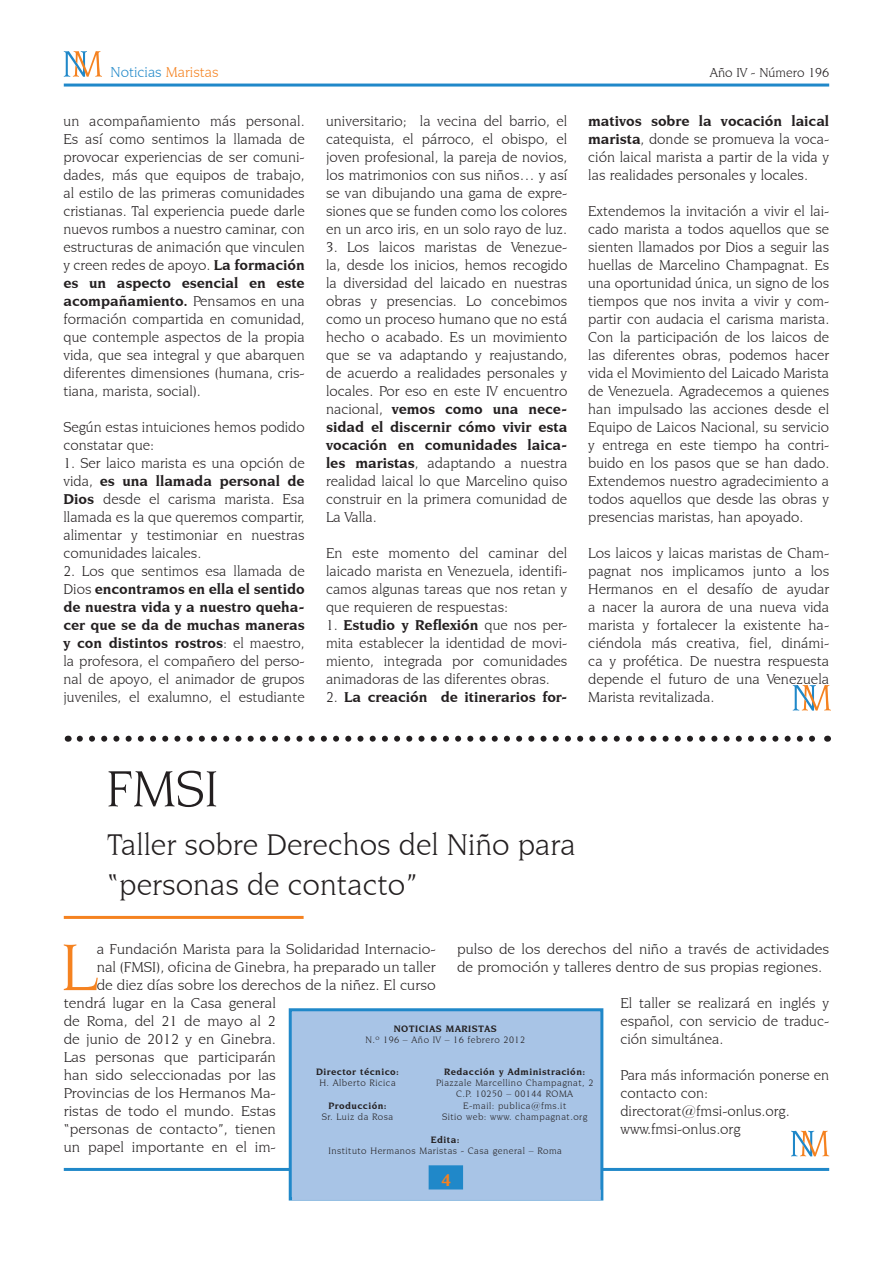
<style>
.page{position:relative;width:893px;height:1263px;background:#fff}
.page>*{position:absolute;margin:0;border:0;box-sizing:border-box;transform-origin:0 0}
.t1{font:70.2px "Novarese IT Cby BT";color:#f58220;scale:1.04 1}
.t2{font:54px "Novarese IT Cby BT";color:#231f20}
.t3{font:31.5px/39.8px "Novarese IT Cby BT";color:#231f20}
.t4{font:700 18px "Novarese IT Cby BT";color:#f58220}
.t5{font:15px/18px "Novarese IT Cby BT";color:#231f20;text-align:justify}
.t6{font:15px/18px "Novarese IT Cby BT";color:#231f20;scale:1.04 1}
.t7{font:700 15px "Novarese IT Cby BT";color:#231f20}
.t8{font:15px "Novarese IT Cby BT";color:#2088c9}
.t9{font:13.5px "Novarese IT Cby BT";color:#231f20}
.t10{font:9.75px/11.2px "Novarese IT Cby BT";letter-spacing:.05em;color:#231f20;text-align:center}
.t11{font:700 9.75px "Novarese IT Cby BT";letter-spacing:.05em;color:#231f20}
.s1{color:#f58220}
.s2{font-weight:700}
.s3{font-weight:400}
</style>
<div class="page">
<hr style="left:64px;top:84px;width:765px;height:3px;background:#2088c9">
<svg style="left:64px;top:51px;width:38px;height:26px"></svg>
<svg style="left:791px;top:1131px;width:38px;height:25px"></svg>
<hr style="left:64px;top:1168px;width:765px;height:3px;background:#2088c9">
<div style="left:289px;top:1008px;width:314px;height:192px;background:#a8c4e6;border:3px solid #2088c9"></div>
<div style="left:429px;top:1165px;width:34px;height:25px;background:#2088c9;border:3px solid #2088c9"></div>
<div style="left:292px;top:1190px;width:309px;height:10px;background:#a8c4e6"></div>
<hr style="left:64px;top:916px;width:240px;height:3px;background:#f58220">
<svg style="left:80px;top:736px;width:735px;height:6px"></svg>
<svg style="left:793px;top:685px;width:38px;height:26px"></svg>
<p class="t8" style="left:111px;top:63px;width:110px">Noticias <span class="s1">Maristas</span></p>
<p class="t9" style="left:710px;top:64px;width:121px">Año IV - Número 196</p>
<p class="t5" style="left:63px;top:112px;width:243px">un acompañamiento más personal.<br>Es así como sentimos la llamada de provocar experiencias de ser comuni&shy;dades, más que equipos de trabajo, al estilo de las primeras comunidades cristianas. Tal experiencia puede darle nuevos rumbos a nuestro caminar, con estructuras de animación que vinculen y creen redes de apoyo. <span class="s2">La formación es un aspecto esencial en este acompañamiento.</span> Pensamos en una formación compartida en comunidad, que contemple aspectos de la propia vida, que sea integral y que abarquen diferentes dimensiones (humana, cris&shy;tiana, marista, social).</p>
<p class="t5" style="left:63px;top:418px;width:243px">Según estas intuiciones hemos podido constatar que:</p>
<p class="t5" style="left:63px;top:454px;width:243px">1. Ser laico marista es una opción de vida, <span class="s2">es una llamada personal de Dios</span> desde el carisma marista. Esa llamada es la que queremos compartir, alimentar y testimoniar en nuestras comunidades laicales.</p>
<p class="t5" style="left:63px;top:562px;width:243px">2. Los que sentimos esa llamada de Dios <span class="s2">encontramos en ella el sentido de nuestra vida y a nuestro queha&shy;cer que se da de muchas maneras y con distintos rostros</span>: el maestro, la profesora, el compañero del perso&shy;nal de apoyo, el animador de grupos juveniles, el exalumno, el estudiante</p>
<p class="t5" style="left:326px;top:112px;width:243px">universitario; la vecina del barrio, el catequista, el párroco, el obispo, el joven profesional, la pareja de novios, los matrimonios con sus niños… y así se van dibujando una gama de expre&shy;siones que se funden como los colores en un arco iris, en un solo rayo de luz.</p>
<p class="t5" style="left:326px;top:238px;width:243px">3. Los laicos maristas de Venezue&shy;la, desde los inicios, hemos recogido la diversidad del laicado en nuestras obras y presencias. Lo concebimos como un proceso humano que no está hecho o acabado. Es un movimiento que se va adaptando y reajustando, de acuerdo a realidades personales y locales. Por eso en este IV encuentro nacional, <span class="s2">vemos como una nece&shy;sidad el discernir cómo vivir esta vocación en comunidades laica&shy;les maristas</span>, adaptando a nuestra realidad laical lo que Marcelino quiso construir en la primera comunidad de La Valla.</p>
<p class="t5" style="left:326px;top:544px;width:243px">En este momento del caminar del laicado marista en Venezuela, identifi&shy;camos algunas tareas que nos retan y que requieren de respuestas:</p>
<p class="t5" style="left:326px;top:616px;width:243px">1. <span class="s2">Estudio y Reflexión</span> que nos per&shy;mita establecer la identidad de movi&shy;miento, integrada por comunidades animadoras de las diferentes obras.</p>
<p class="t7" style="left:326px;top:688px;width:243px"><span class="s3">2.</span> La creación de itinerarios for-</p>
<p class="t5" style="left:588px;top:112px;width:242px"><span class="s2">mativos sobre la vocación laical marista</span>, donde se promueva la voca&shy;ción laical marista a partir de la vida y las realidades personales y locales.</p>
<p class="t5" style="left:588px;top:202px;width:242px">Extendemos la invitación a vivir el lai&shy;cado marista a todos aquellos que se sienten llamados por Dios a seguir las huellas de Marcelino Champagnat. Es una oportunidad única, un signo de los tiempos que nos invita a vivir y com&shy;partir con audacia el carisma marista.<br>Con la participación de los laicos de las diferentes obras, podemos hacer vida el Movimiento del Laicado Marista de Venezuela. Agradecemos a quienes han impulsado las acciones desde el Equipo de Laicos Nacional, su servicio y entrega en este tiempo ha contri&shy;buido en los pasos que se han dado.<br>Extendemos nuestro agradecimiento a todos aquellos que desde las obras y presencias maristas, han apoyado.</p>
<p class="t5" style="left:588px;top:544px;width:242px">Los laicos y laicas maristas de Cham&shy;pagnat nos implicamos junto a los Hermanos en el desafío de ayudar a nacer la aurora de una nueva vida marista y fortalecer la existente ha&shy;ciéndola más creativa, fiel, dinámi&shy;ca y profética. De nuestra respuesta depende el futuro de una Venezuela Marista revitalizada.</p>
<h2 class="t2" style="left:106px;top:757px;width:114px">FMSI</h2>
<h3 class="t3" style="left:107px;top:824px;width:470px">Taller sobre Derechos del Niño para “personas de contacto”</h3>
<p class="t6" style="left:457px;top:940px;width:359px">pulso de los derechos del niño a través de actividades de promoción y talleres dentro de sus propias regiones.</p>
<p class="t5" style="left:620px;top:994px;width:210px">El taller se realizará en inglés y español, con servicio de traduc&shy;ción simultánea.</p>
<p class="t5" style="left:620px;top:1066px;width:210px;text-align:left">Para más información ponerse en contacto con: directorat@fmsi-onlus.org. www.fmsi-onlus.org</p>
<h1 class="t1" style="left:61px;top:925px;width:36px">L</h1>
<p class="t6" style="left:97px;top:940px;width:328px">a Fundación Marista para la Solidaridad Internacio-</p>
<p class="t6" style="left:97px;top:958px;width:328px">nal (FMSI), oficina de Ginebra, ha preparado un taller</p>
<p class="t6" style="left:97px;top:976px;width:328px">de diez días sobre los derechos de la niñez. El curso</p>
<p class="t6" style="left:64px;top:994px;width:206px">tendrá lugar en la Casa general</p>
<p class="t6" style="left:64px;top:1012px;width:205px">de Roma, del 21 de mayo al 2</p>
<p class="t6" style="left:64px;top:1030px;width:206px">de junio de 2012 y en Ginebra.</p>
<p class="t6" style="left:64px;top:1048px;width:206px">Las personas que participarán</p>
<p class="t6" style="left:64px;top:1066px;width:206px">han sido seleccionadas por las</p>
<p class="t6" style="left:64px;top:1084px;width:206px">Provincias de los Hermanos Ma-</p>
<p class="t6" style="left:64px;top:1102px;width:206px">ristas de todo el mundo. Estas</p>
<p class="t6" style="left:64px;top:1120px;width:206px">“personas de contacto”, tienen</p>
<p class="t6" style="left:64px;top:1138px;width:206px">un papel importante en el im-</p>
<p class="t11" style="left:394px;top:1023px;width:7px">noti</p>
<p class="t11" style="left:419px;top:1023px;width:79px">ciaS MARISTAS</p>
<p class="t10" style="left:365px;top:1034px;width:161px">N.º 196 – Año IV – 16 febrero 2012</p>
<p class="t11" style="left:316px;top:1066px;width:85px">Director técnico:</p>
<p class="t10" style="left:319px;top:1077px;width:78px">H. Alberto Ricica</p>
<p class="t11" style="left:328px;top:1099px;width:60px">Producción:</p>
<p class="t10" style="left:322px;top:1111px;width:73px">Sr. Luiz da Rosa</p>
<p class="t11" style="left:444px;top:1066px;width:143px">Redacción y Administración:</p>
<p class="t10" style="left:436px;top:1077px;width:159px">Piazzale Marcellino Champagnat, 2<br>C.P. 10250 – 00144 ROMA<br>E-mail: publica@fms.it<br>Sitio web: www. champagnat.org</p>
<p class="t11" style="left:431px;top:1133px;width:30px">Edita:</p>
<p class="t10" style="left:328px;top:1145px;width:235px">Instituto Hermanos Maristas - Casa general – Roma</p>
<p class="t4" style="left:441px;top:1169px;width:12px">4</p>
</div>
